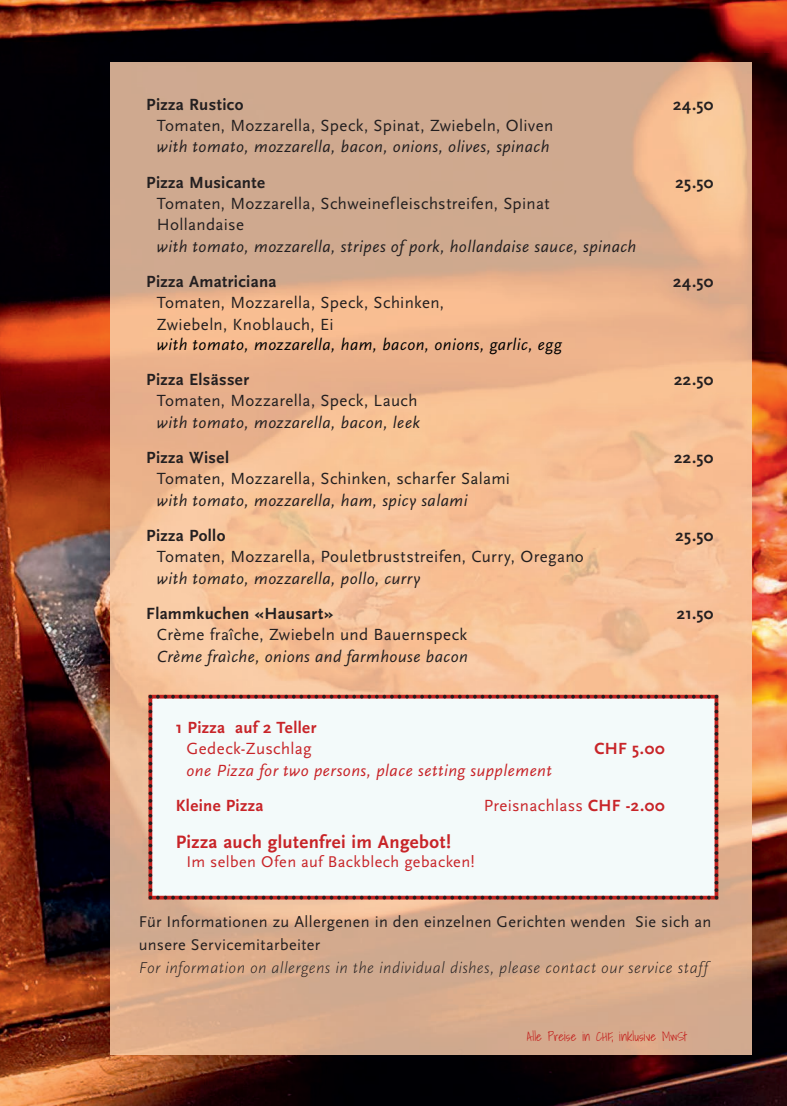
<style>
.page{position:relative;width:787px;height:1106px;background:#fff}
.page>*{position:absolute;margin:0;border:0;box-sizing:border-box;transform-origin:0 0}
.t1{font:700 18.75px "Scala Sans Pro";letter-spacing:.02em;color:#c82428}
.t2{font:16.88px/21.2px "Scala Sans Pro";letter-spacing:.02em;color:#231f20}
.t3{font:italic 16.88px "Scala Sans Pro";letter-spacing:.025em;color:#231f20}
.t4{font:700 16.88px "Scala Sans Pro";letter-spacing:.02em;color:#231f20}
.t5{font:italic 16.88px "Scala Sans Pro";letter-spacing:.025em;color:#000}
.t6{font:italic 16.88px "Scala Sans Pro";letter-spacing:.03em;color:#c82428}
.t7{font:16.88px "Scala Sans Pro";letter-spacing:.02em;color:#c82428}
.t8{font:700 16.88px "Scala Sans Pro";letter-spacing:.02em;color:#c82428}
.t9{font:16.25px/23.1px "Scala Sans Pro";letter-spacing:.02em;color:#231f20}
.t10{font:italic 300 16.25px "Scala Sans Pro";letter-spacing:.025em;color:#231f20}
.t11{font:16.25px "Scala Sans Pro";letter-spacing:.025em;color:#c82428}
.t12{font:300 12.5px "Shadows Into";letter-spacing:.01em;color:#c4221f}
.s1{font-weight:700}
</style>
<div class="page">
<img style="left:0;top:0;width:787px;height:1106px">
<img style="left:111px;top:62px;width:640px;height:776px">
<img style="left:111px;top:838px;width:640px;height:216px">
<div style="left:148px;top:694px;width:570px;height:205px;background:#f3fafa"></div>
<p class="t4" style="left:146px;top:95px;width:99px">Pizza Rustico</p>
<p class="t4" style="left:673px;top:95px;width:42px">24.50</p>
<p class="t2" style="left:157px;top:115px;width:398px">Tomaten, Mozzarella, Speck, Spinat, Zwiebeln, Oliven</p>
<p class="t3" style="left:157px;top:137px;width:394px">with tomato, mozzarella, bacon, onions, olives, spinach</p>
<p class="t4" style="left:146px;top:173px;width:120px">Pizza Musicante</p>
<p class="t4" style="left:675px;top:173px;width:39px">25.50</p>
<p class="t2" style="left:157px;top:193px;width:394px">Tomaten, Mozzarella, Schweinefleischstreifen, Spinat<br>Hollandaise</p>
<p class="t3" style="left:157px;top:236px;width:481px">with tomato, mozzarella, stripes of pork, hollandaise sauce, spinach</p>
<p class="t4" style="left:146px;top:272px;width:132px">Pizza Amatriciana</p>
<p class="t4" style="left:673px;top:272px;width:42px">24.50</p>
<p class="t2" style="left:157px;top:292px;width:289px">Tomaten, Mozzarella, Speck, Schinken,<br>Zwiebeln, Knoblauch, Ei</p>
<p class="t5" style="left:157px;top:334px;width:406px">with tomato, mozzarella, ham, bacon, onions, garlic, egg</p>
<p class="t4" style="left:146px;top:370px;width:104px">Pizza Elsässer</p>
<p class="t4" style="left:674px;top:370px;width:41px">22.50</p>
<p class="t2" style="left:157px;top:390px;width:262px">Tomaten, Mozzarella, Speck, Lauch</p>
<p class="t3" style="left:157px;top:412px;width:264px">with tomato, mozzarella, bacon, leek</p>
<p class="t4" style="left:146px;top:448px;width:84px">Pizza Wisel</p>
<p class="t4" style="left:674px;top:448px;width:41px">22.50</p>
<p class="t2" style="left:157px;top:468px;width:354px">Tomaten, Mozzarella, Schinken, scharfer Salami</p>
<p class="t3" style="left:157px;top:490px;width:312px">with tomato, mozzarella, ham, spicy salami</p>
<p class="t4" style="left:146px;top:526px;width:81px">Pizza Pollo</p>
<p class="t4" style="left:675px;top:526px;width:39px">25.50</p>
<p class="t2" style="left:157px;top:546px;width:428px">Tomaten, Mozzarella, Pouletbruststreifen, Curry, Oregano</p>
<p class="t3" style="left:157px;top:568px;width:265px">with tomato, mozzarella, pollo, curry</p>
<p class="t4" style="left:146px;top:604px;width:189px">Flammkuchen «Hausart»</p>
<p class="t4" style="left:677px;top:604px;width:38px">21.50</p>
<p class="t2" style="left:157px;top:624px;width:312px">Crème fraîche, Zwiebeln und Bauernspeck</p>
<p class="t3" style="left:157px;top:646px;width:312px">Crème fraìche, onions and farmhouse bacon</p>
<p class="t8" style="left:176px;top:718px;width:142px">1 Pizza auf 2 Teller</p>
<p class="t7" style="left:186px;top:739px;width:127px">Gedeck-Zuschlag</p>
<p class="t8" style="left:594px;top:739px;width:72px">CHF 5.00</p>
<p class="t6" style="left:186px;top:760px;width:367px">one Pizza for two persons, place setting supplement</p>
<p class="t8" style="left:176px;top:796px;width:89px">Kleine Pizza</p>
<p class="t7" style="left:484px;top:796px;width:182px">Preisnachlass <span class="s1">CHF -2.00</span></p>
<p class="t1" style="left:176px;top:831px;width:277px">Pizza auch glutenfrei im Angebot!</p>
<p class="t11" style="left:186px;top:852px;width:290px">Im selben Ofen auf Backblech gebacken!</p>
<p class="t9" style="left:139px;top:910px;width:574px">Für Informationen zu Allergenen in den einzelnen Gerichten wenden Sie sich an unsere Servicemitarbeiter</p>
<p class="t10" style="left:139px;top:958px;width:570px">For information on allergens in the individual dishes, please contact our service staff</p>
<p class="t12" style="left:527px;top:1026px;width:162px">Alle Preise in CHF, inklusive MwSt</p>
</div>
